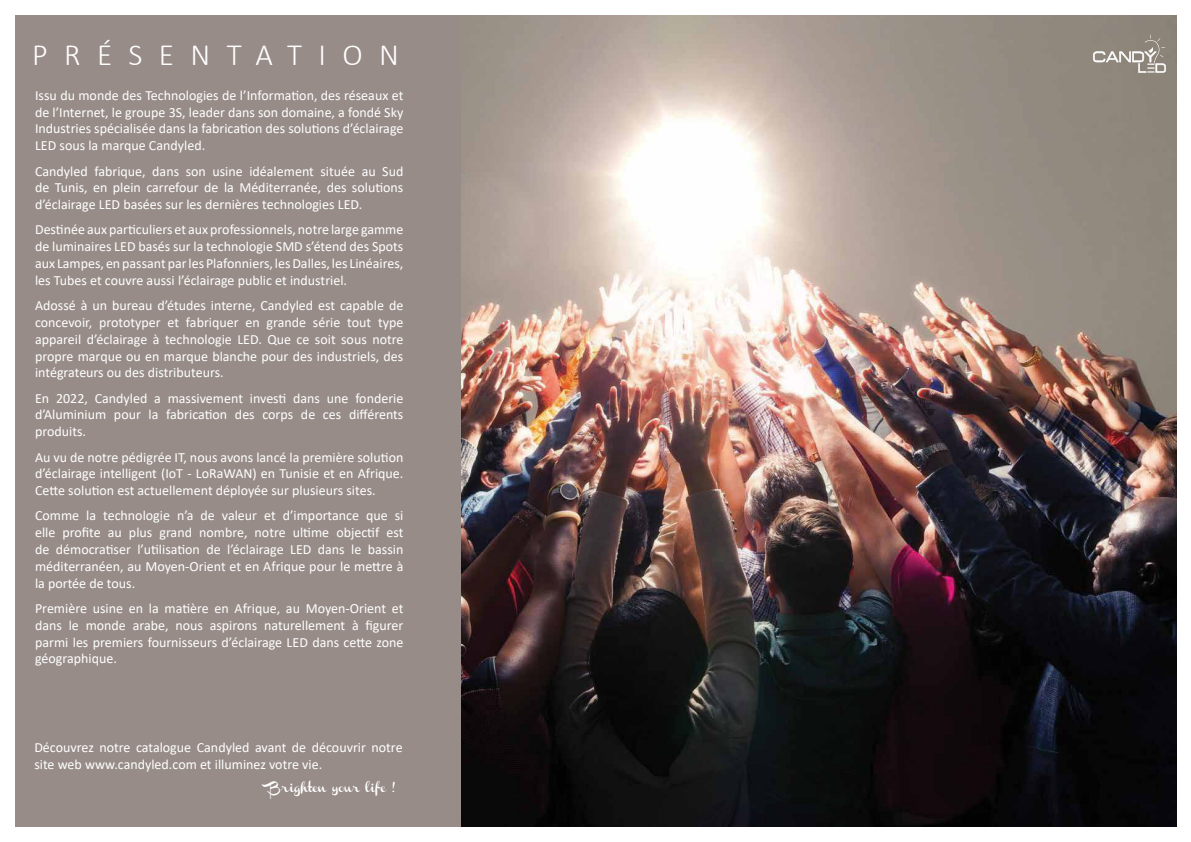
<style>
.page{position:relative;width:1191px;height:842px;background:#fff}
.page>*{position:absolute;margin:0;border:0;box-sizing:border-box;transform-origin:0 0}
.t1{font:300 31px "Calibri";letter-spacing:.53em;color:#fff}
.t2{font:14px/16.8px "Calibri";color:#fff;text-align:justify}
.t3{font:9px "Channel";color:#fff}
</style>
<div class="page">
<div style="left:9px;top:6px;width:452px;height:831px;background:#978c88"></div>
<img style="left:461px;top:15px;width:716px;height:812px">
<div style="left:0;top:0;width:14px;height:842px;background:#fff"></div>
<div style="left:0;top:0;width:1191px;height:14px;background:#fff"></div>
<div style="left:0;top:828px;width:1191px;height:14px;background:#fff"></div>
<svg style="left:1093px;top:35px;width:73px;height:38px"></svg>
<h1 class="t1" style="left:32px;top:36px;width:368px">PRÉSENTATION</h1>
<p class="t2" style="left:35px;top:86px;width:370px">Issu du monde des Technologies de l’Information, des réseaux et de l’Internet, le groupe 3S, leader dans son domaine, a fondé Sky Industries spécialisée dans la fabrication des solutions d’éclairage LED sous la marque Candyled.</p>
<p class="t2" style="left:35px;top:162px;width:370px">Candyled fabrique, dans son usine idéalement située au Sud de Tunis, en plein carrefour de la Méditerranée, des solutions d’éclairage LED basées sur les dernières technologies LED.</p>
<p class="t2" style="left:35px;top:221px;width:370px">Destinée aux particuliers et aux professionnels, notre large gamme de luminaires LED basés sur la technologie SMD s’étend des Spots aux Lampes, en passant par les Plafonniers, les Dalles, les Linéaires, les Tubes et couvre aussi l’éclairage public et industriel.</p>
<p class="t2" style="left:35px;top:297px;width:370px">Adossé à un bureau d’études interne, Candyled est capable de concevoir, prototyper et fabriquer en grande série tout type appareil d’éclairage à technologie LED. Que ce soit sous notre propre marque ou en marque blanche pour des industriels, des intégrateurs ou des distributeurs.</p>
<p class="t2" style="left:35px;top:389px;width:370px">En 2022, Candyled a massivement investi dans une fonderie d’Aluminium pour la fabrication des corps de ces différents produits.</p>
<p class="t2" style="left:35px;top:448px;width:370px">Au vu de notre pédigrée IT, nous avons lancé la première solution d’éclairage intelligent (IoT - LoRaWAN) en Tunisie et en Afrique.<br>Cette solution est actuellement déployée sur plusieurs sites.</p>
<p class="t2" style="left:35px;top:507px;width:370px">Comme la technologie n’a de valeur et d’importance que si elle profite au plus grand nombre, notre ultime objectif est de démocratiser l’utilisation de l’éclairage LED dans le bassin méditerranéen, au Moyen-Orient et en Afrique pour le mettre à la portée de tous.</p>
<p class="t2" style="left:35px;top:599px;width:370px">Première usine en la matière en Afrique, au Moyen-Orient et dans le monde arabe, nous aspirons naturellement à figurer parmi les premiers fournisseurs d’éclairage LED dans cette zone géographique.</p>
<p class="t2" style="left:34px;top:739px;width:370px">Découvrez notre catalogue Candyled avant de découvrir notre site web www.candyled.com et illuminez votre vie.</p>
<p class="t3" style="left:269px;top:783px;width:127px">Brighten your life !</p>
</div>
